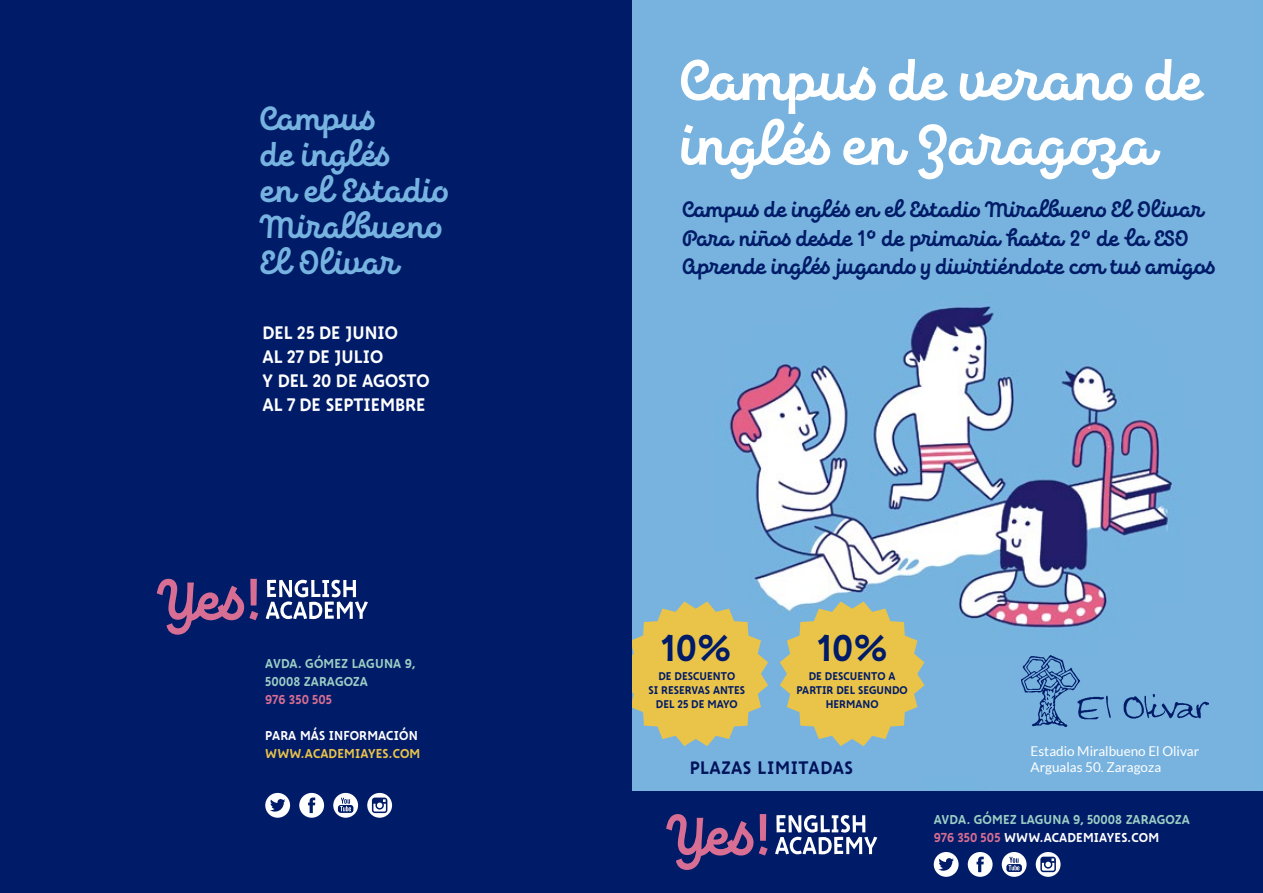
<style>
.page{position:relative;width:1263px;height:893px;background:#fff}
.page>*{position:absolute;margin:0;border:0;box-sizing:border-box;transform-origin:0 0}
.t1{font:61.35px/64.7px "Jonesy Script";color:#fff}
.t2{font:43.35px "Jonesy Capitals";color:#001b67}
.t3{font:36px/36px "Jonesy Script";color:#77b3e0}
.t4{font:24px/28.5px "Jonesy Script";color:#001b67}
.t5{font:21px/24px "Jonesy Capitals";color:#fff}
.t6{font:21px "Jonesy Capitals";letter-spacing:.02em;color:#001b67}
.t7{font:15px/18px "Jonesy Capitals";color:#9ccec4}
.t8{font:15px "Jonesy Capitals";letter-spacing:.01em;color:#eac349}
.t9{font:15px "Jonesy Capitals";letter-spacing:.01em;color:#fff}
.t10{font:15px "Jonesy Capitals";letter-spacing:.005em;color:#d86e93}
.t11{font:13.5px "Lato";color:#fff}
.t12{font:13.05px/14.4px "Jonesy Capitals";color:#001b67;text-align:center}
.s1{color:#d86e93}
.s2{color:#fff}
</style>
<div class="page">
<div style="left:631px;top:789px;width:632px;height:104px;background:#001b67"></div>
<img style="left:631px;top:0;width:632px;height:791px">
<svg style="left:666px;top:814px;width:102px;height:56px"></svg>
<svg style="left:775px;top:815px;width:102px;height:39px"></svg>
<div style="left:934px;top:852px;width:24px;height:25px;background:#fff;border-radius:50%"></div>
<svg style="left:938px;top:858px;width:16px;height:13px"></svg>
<div style="left:968px;top:852px;width:24px;height:25px;background:#fff;border-radius:50%"></div>
<svg style="left:976px;top:857px;width:8px;height:15px"></svg>
<div style="left:1002px;top:852px;width:24px;height:25px;background:#fff;border-radius:50%"></div>
<svg style="left:1006px;top:857px;width:16px;height:15px"></svg>
<svg style="left:1036px;top:852px;width:24px;height:25px"></svg>
<svg style="left:1040px;top:857px;width:16px;height:15px"></svg>
<svg style="left:631px;top:601px;width:137px;height:145px;background:#cbbd6e"></svg>
<svg style="left:780px;top:601px;width:144px;height:145px;background:#cabf74"></svg>
<img style="left:1021px;top:656px;width:188px;height:70px">
<div style="left:0;top:0;width:631px;height:893px;background:#001b67"></div>
<svg style="left:157px;top:579px;width:101px;height:56px"></svg>
<svg style="left:266px;top:580px;width:102px;height:39px"></svg>
<div style="left:265px;top:793px;width:25px;height:25px;background:#fff;border-radius:50%"></div>
<svg style="left:270px;top:799px;width:15px;height:13px"></svg>
<div style="left:299px;top:793px;width:25px;height:25px;background:#fff;border-radius:50%"></div>
<svg style="left:308px;top:797px;width:7px;height:16px"></svg>
<div style="left:333px;top:793px;width:25px;height:25px;background:#fff;border-radius:50%"></div>
<svg style="left:338px;top:798px;width:15px;height:15px"></svg>
<svg style="left:367px;top:793px;width:25px;height:25px"></svg>
<svg style="left:372px;top:797px;width:15px;height:16px"></svg>
<h3 class="t3" style="left:262px;top:100px;width:189px">Campus<br>de inglés<br>en el Estadio<br>Miralbueno<br>El Olivar</h3>
<p class="t5" style="left:262px;top:320px;width:169px">DEL 25 DE JUNIO<br>AL 27 DE JULIO<br>Y DEL 20 DE AGOSTO<br>AL 7 DE SEPTIEMBRE</p>
<p class="t7" style="left:265px;top:654px;width:152px">AVDA. GÓMEZ LAGUNA 9,<br>50008 ZARAGOZA</p>
<p class="t10" style="left:265px;top:691px;width:68px">976 350 505</p>
<p class="t9" style="left:265px;top:727px;width:154px">PARA MÁS INFORMACIÓN</p>
<p class="t8" style="left:265px;top:745px;width:157px">WWW.ACADEMIAYES.COM</p>
<h1 class="t1" style="left:684px;top:48px;width:527px">Campus de verano de inglés en Zaragoza</h1>
<p class="t4" style="left:684px;top:195px;width:533px">Campus de inglés en el Estadio Miralbueno El Olivar<br>Para niños desde 1º de primaria hasta 2º de la ESO<br>Aprende inglés jugando y divirtiéndote con tus amigos</p>
<h2 class="t2" style="left:661px;top:624px;width:72px">10%</h2>
<p class="t12" style="left:648px;top:668px;width:98px">DE DESCUENTO<br>SI RESERVAS ANTES<br>DEL 25 DE MAYO</p>
<h2 class="t2" style="left:818px;top:624px;width:72px">10%</h2>
<p class="t12" style="left:796px;top:668px;width:113px">DE DESCUENTO A<br>PARTIR DEL SEGUNDO<br>HERMANO</p>
<p class="t11" style="left:1030px;top:743px;width:170px">Estadio Miralbueno El Olivar</p>
<p class="t6" style="left:690px;top:756px;width:165px">PLAZAS LIMITADAS</p>
<p class="t11" style="left:1030px;top:760px;width:132px">Argualas 50. Zaragoza</p>
<p class="t7" style="left:934px;top:810px;width:257px">AVDA. GÓMEZ LAGUNA 9, 50008 ZARAGOZA<br><span class="s1">976 350 505</span> <span class="s2">WWW.ACADEMIAYES.COM</span></p>
</div>
